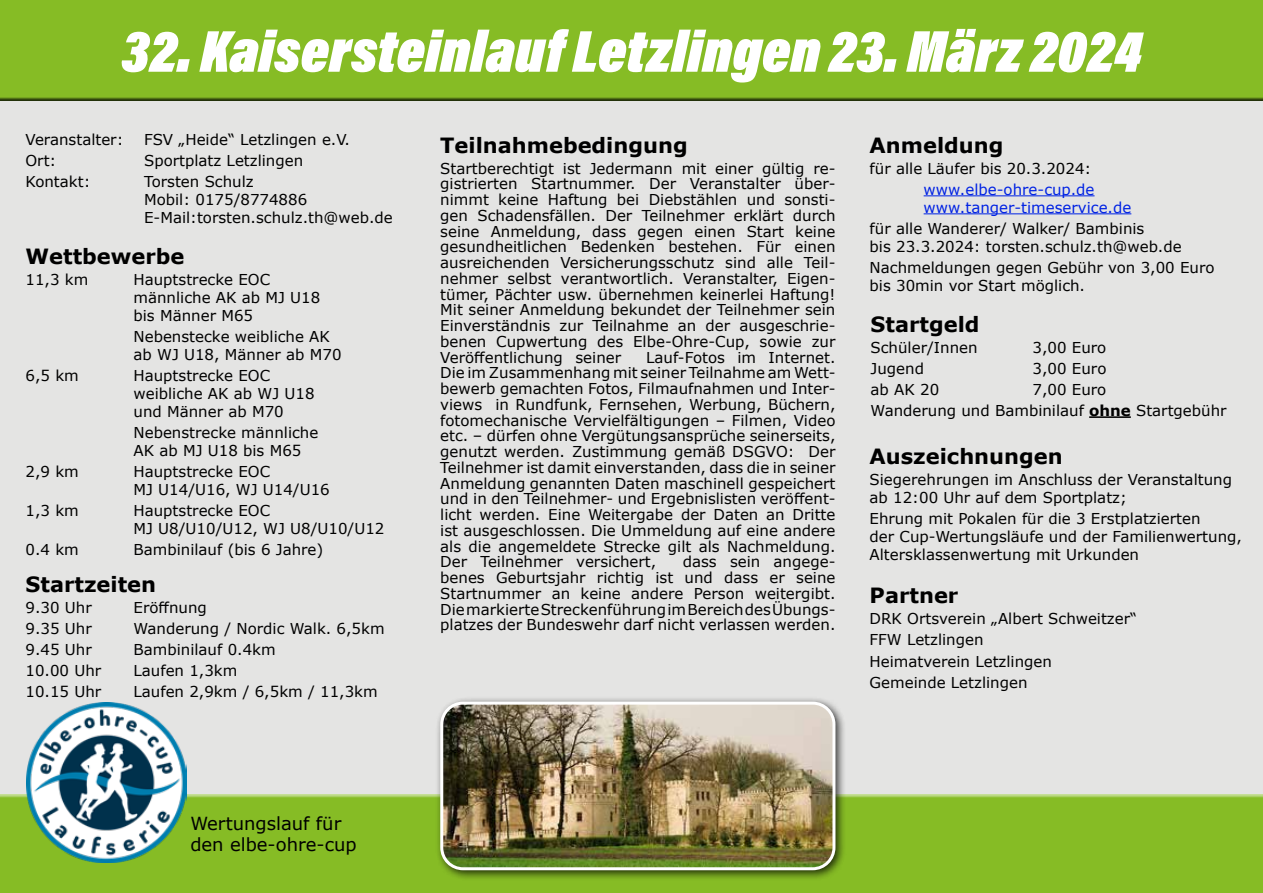
<style>
.page{position:relative;width:1263px;height:893px;background:#e4e4e3}
.page>*{position:absolute;margin:0;border:0;box-sizing:border-box;transform-origin:0 0}
.t1{font:60px "Acumin Variable Concept";letter-spacing:-.025em;color:#fff}
.t2{font:700 21px "Verdana";color:#000}
.t3{font:18px/21px "Verdana";color:#000}
.t4{font:15px/15.8px "Verdana";color:#000}
.t5{font:15px/18px "Verdana";color:#0022e3}
.s1{font-weight:700}
</style>
<div class="page">
<div style="left:0;top:0;width:1263px;height:103px;background:#86bc25"></div>
<div style="left:0;top:793px;width:1263px;height:100px;background:#86bc25"></div>
<div style="left:435px;top:696px;width:411px;height:186px;background:#000;opacity:.75"></div>
<img style="left:442px;top:703px;width:392px;height:166px">
<div style="left:440px;top:702px;width:395px;height:168px;border:3px solid #fff;border-radius:21px"></div>
<hr style="left:1089px;top:416px;width:42px;height:2px;background:#000">
<img style="left:27px;top:702px;width:159px;height:160px">
<hr style="left:924px;top:195px;width:170px;height:1px;background:#0022e3">
<hr style="left:924px;top:213px;width:207px;height:1px;background:#0022e3">
<h1 class="t1" style="left:121px;top:10px;width:1026px">32. Kaisersteinlauf Letzlingen 23. März 2024</h1>
<p class="t4" style="left:26px;top:131px;width:100px">Veranstalter:</p>
<p class="t4" style="left:144px;top:131px;width:207px">FSV „Heide“ Letzlingen e.V.</p>
<p class="t4" style="left:26px;top:152px;width:32px">Ort:</p>
<p class="t4" style="left:144px;top:152px;width:161px">Sportplatz Letzlingen</p>
<p class="t4" style="left:26px;top:173px;width:67px">Kontakt:</p>
<p class="t4" style="left:144px;top:172px;width:250px;line-height:18px">Torsten Schulz<br>Mobil: 0175/8774886<br>E-Mail:torsten.schulz.th@web.de</p>
<h2 class="t2" style="left:26px;top:242px;width:160px">Wettbewerbe</h2>
<p class="t4" style="left:26px;top:272px;width:64px">11,3 km</p>
<p class="t4" style="left:134px;top:271px;width:188px;line-height:18px">Hauptstrecke EOC männliche AK ab MJ U18 bis Männer M65</p>
<p class="t4" style="left:134px;top:328px;width:210px;line-height:18px">Nebenstecke weibliche AK ab WJ U18, Männer ab M70</p>
<p class="t4" style="left:26px;top:368px;width:55px">6,5 km</p>
<p class="t4" style="left:134px;top:367px;width:182px;line-height:18px">Hauptstrecke EOC weibliche AK ab WJ U18 und Männer ab M70</p>
<p class="t4" style="left:134px;top:424px;width:186px;line-height:18px">Nebenstrecke männliche<br>AK ab MJ U18 bis M65</p>
<p class="t4" style="left:26px;top:464px;width:55px">2,9 km</p>
<p class="t4" style="left:134px;top:463px;width:198px;line-height:18px">Hauptstrecke EOC<br>MJ U14/U16, WJ U14/U16</p>
<p class="t4" style="left:26px;top:503px;width:55px">1,3 km</p>
<p class="t4" style="left:134px;top:502px;width:252px;line-height:18px">Hauptstrecke EOC<br>MJ U8/U10/U12, WJ U8/U10/U12</p>
<p class="t4" style="left:26px;top:542px;width:55px">0.4 km</p>
<p class="t4" style="left:134px;top:542px;width:191px">Bambinilauf (bis 6 Jahre)</p>
<h2 class="t2" style="left:26px;top:569px;width:132px">Startzeiten</h2>
<p class="t4" style="left:26px;top:599px;width:68px">9.30 Uhr</p>
<p class="t4" style="left:134px;top:599px;width:75px">Eröffnung</p>
<p class="t4" style="left:26px;top:620px;width:68px">9.35 Uhr</p>
<p class="t4" style="left:134px;top:620px;width:253px">Wanderung / Nordic Walk. 6,5km</p>
<p class="t4" style="left:26px;top:641px;width:68px">9.45 Uhr</p>
<p class="t4" style="left:134px;top:641px;width:144px">Bambinilauf 0.4km</p>
<p class="t4" style="left:26px;top:662px;width:77px">10.00 Uhr</p>
<p class="t4" style="left:134px;top:662px;width:105px">Laufen 1,3km</p>
<p class="t4" style="left:26px;top:683px;width:77px">10.15 Uhr</p>
<p class="t4" style="left:134px;top:683px;width:246px">Laufen 2,9km / 6,5km / 11,3km</p>
<p class="t3" style="left:190px;top:813px;width:168px">Wertungslauf für den elbe-ohre-cup</p>
<h2 class="t2" style="left:440px;top:130px;width:249px">Teilnahmebedingung</h2>
<p class="t4" style="left:440px;top:160px;width:397px;text-align:justify">Startberechtigt ist Jedermann mit einer gültig re&shy;gistrierten Startnummer. Der Veranstalter über&shy;nimmt keine Haftung bei Diebstählen und sonsti&shy;gen Schadensfällen. Der Teilnehmer erklärt durch seine Anmeldung, dass gegen einen Start keine gesundheitlichen Bedenken bestehen. Für einen ausreichenden Versicherungsschutz sind alle Teil&shy;nehmer selbst verantwortlich. Veranstalter, Eigen&shy;tümer, Pächter usw. übernehmen keinerlei Haftung!<br>Mit seiner Anmeldung bekundet der Teilnehmer sein Einverständnis zur Teilnahme an der ausgeschrie&shy;benen Cupwertung des Elbe-Ohre-Cup, sowie zur Veröffentlichung seiner</p>
<p class="t4" style="left:440px;top:349px;width:397px;text-align:justify;text-indent:206px">Lauf-Fotos im Internet.<br>Die im Zusammenhang mit seiner Teilnahme am Wett&shy;bewerb gemachten Fotos, Filmaufnahmen und Inter&shy;views in Rundfunk, Fernsehen, Werbung, Büchern, fotomechanische Vervielfältigungen – Filmen, Video etc. – dürfen ohne Vergütungsansprüche seinerseits, genutzt werden. Zustimmung gemäß DSGVO: Der Teilnehmer ist damit einverstanden, dass die in seiner Anmeldung genannten Daten maschinell gespeichert und in den Teilnehmer- und Ergebnislisten veröffent&shy;licht werden. Eine Weitergabe der Daten an Dritte ist ausgeschlossen. Die Ummeldung auf eine andere als die angemeldete Strecke gilt als Nachmeldung.<br>Der Teilnehmer versichert,</p>
<p class="t4" style="left:440px;top:554px;width:397px;text-align:justify;text-indent:242px">dass sein angege&shy;benes Geburtsjahr richtig ist und dass er seine Startnummer an keine andere Person weitergibt.<br>Die markierte Streckenführung im Bereich des Übungs&shy;platzes der Bundeswehr darf nicht verlassen werden.</p>
<h2 class="t2" style="left:870px;top:130px;width:135px">Anmeldung</h2>
<p class="t4" style="left:870px;top:160px;width:223px">für alle Läufer bis 20.3.2024:</p>
<p class="t5" style="left:924px;top:180px;width:209px">www.elbe-ohre-cup.de www.tanger-timeservice.de</p>
<p class="t4" style="left:870px;top:219px;width:313px;line-height:18px">für alle Wanderer/ Walker/ Bambinis<br>bis 23.3.2024: torsten.schulz.th@web.de</p>
<p class="t4" style="left:870px;top:258px;width:346px;line-height:18px">Nachmeldungen gegen Gebühr von 3,00 Euro bis 30min vor Start möglich.</p>
<h2 class="t2" style="left:870px;top:310px;width:111px">Startgeld</h2>
<p class="t4" style="left:870px;top:340px;width:109px">Schüler/Innen</p>
<p class="t4" style="left:1032px;top:340px;width:75px">3,00 Euro</p>
<p class="t4" style="left:870px;top:361px;width:55px">Jugend</p>
<p class="t4" style="left:1032px;top:361px;width:75px">3,00 Euro</p>
<p class="t4" style="left:870px;top:382px;width:70px">ab AK 20</p>
<p class="t4" style="left:870px;top:379px;width:358px;line-height:21px;text-indent:162px">7,00 Euro<br>Wanderung und Bambinilauf <span class="s1">ohne</span> Startgebühr</p>
<h2 class="t2" style="left:870px;top:441px;width:195px">Auszeichnungen</h2>
<p class="t4" style="left:870px;top:470px;width:364px;line-height:18px">Siegerehrungen im Anschluss der Veranstaltung ab 12:00 Uhr auf dem Sportplatz;</p>
<p class="t4" style="left:870px;top:509px;width:374px;line-height:18px">Ehrung mit Pokalen für die 3 Erstplatzierten<br>der Cup-Wertungsläufe und der Familienwertung,<br>Altersklassenwertung mit Urkunden</p>
<h2 class="t2" style="left:870px;top:581px;width:90px">Partner</h2>
<p class="t4" style="left:870px;top:608px;width:269px;line-height:21px">DRK Ortsverein „Albert Schweitzer“<br>FFW Letzlingen<br>Heimatverein Letzlingen<br>Gemeinde Letzlingen</p>
</div>
